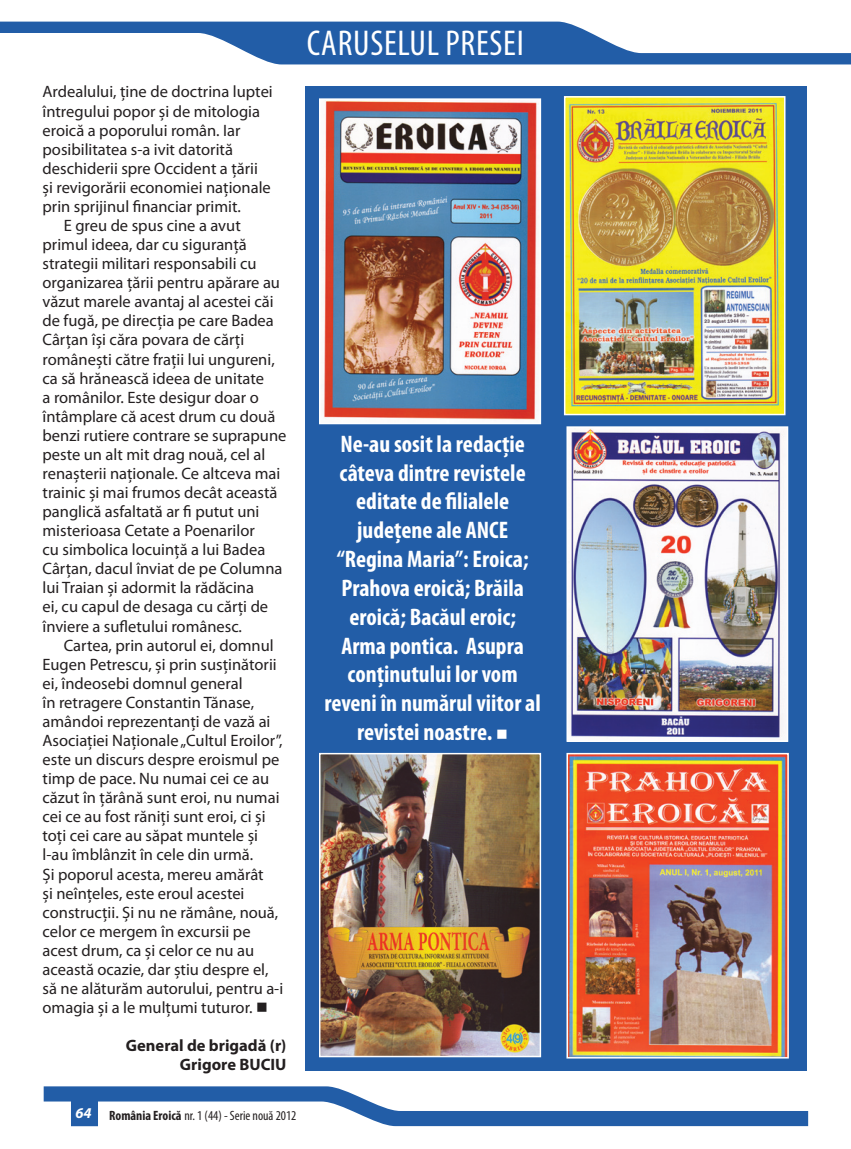
<style>
.page{position:relative;width:851px;height:1149px;background:#fff}
.page>*{position:absolute;margin:0;border:0;box-sizing:border-box;transform-origin:0 0}
.t1{font:condensed 36px "Myriad Pro";color:#fff}
.t2{font:700 condensed 24px/28.8px "Myriad Pro";color:#fff;text-align:center}
.t3{font:16.5px "Myriad Pro";color:#231f20}
.t4{font:700 16.5px/19px "Myriad Pro";color:#231f20;text-align:right}
.t5{font:condensed 13.5px "Myriad Pro";color:#231f20}
.s1{font-weight:700;font-style:italic;font-stretch:normal;font-size:15px;color:#fff}
.s2{font-weight:700}
</style>
<div class="page">
<svg style="left:44px;top:1086px;width:764px;height:39px"></svg>
<svg style="left:0;top:22px;width:850px;height:42px"></svg>
<div style="left:305px;top:87px;width:501px;height:983px;background:#225da7"></div>
<img style="left:322px;top:755px;width:216px;height:298px">
<div style="left:319px;top:752px;width:222px;height:304px;border:2px solid #fff"></div>
<img style="left:569px;top:429px;width:216px;height:309px">
<div style="left:566px;top:426px;width:222px;height:315px;border:2px solid #fff"></div>
<img style="left:567px;top:99px;width:215px;height:313px">
<div style="left:564px;top:96px;width:221px;height:319px;border:2px solid #fff"></div>
<img style="left:322px;top:101px;width:216px;height:320px">
<div style="left:319px;top:98px;width:222px;height:326px;border:2px solid #fff"></div>
<img style="left:569px;top:755px;width:216px;height:300px">
<div style="left:566px;top:752px;width:222px;height:306px;border:2px solid #fff"></div>
<p class="t3" style="left:43px;top:82px;width:232px">Ardealului, ţine de doctrina luptei</p>
<p class="t3" style="left:43px;top:101px;width:219px">întregului popor şi de mitologia</p>
<p class="t3" style="left:43px;top:120px;width:199px">eroică a poporului român. Iar</p>
<p class="t3" style="left:43px;top:139px;width:192px">posibilitatea s-a ivit datorită</p>
<p class="t3" style="left:43px;top:158px;width:217px">deschiderii spre Occident a ţării</p>
<p class="t3" style="left:43px;top:177px;width:230px">şi revigorării economiei naţionale</p>
<p class="t3" style="left:43px;top:196px;width:200px">prin sprijinul financiar primit.</p>
<p class="t3" style="left:64px;top:215px;width:178px">E greu de spus cine a avut</p>
<p class="t3" style="left:43px;top:234px;width:206px">primul ideea, dar cu siguranţă</p>
<p class="t3" style="left:43px;top:253px;width:215px">strategii militari responsabili cu</p>
<p class="t3" style="left:43px;top:272px;width:239px">organizarea ţării pentru apărare au</p>
<p class="t3" style="left:43px;top:291px;width:233px">văzut marele avantaj al acestei căi</p>
<p class="t3" style="left:43px;top:310px;width:233px">de fugă, pe direcţia pe care Badea</p>
<p class="t3" style="left:43px;top:329px;width:203px">Cârţan îşi căra povara de cărţi</p>
<p class="t3" style="left:43px;top:349px;width:234px">româneşti către fraţii lui ungureni,</p>
<p class="t3" style="left:43px;top:368px;width:223px">ca să hrănească ideea de unitate</p>
<p class="t3" style="left:43px;top:387px;width:218px">a românilor. Este desigur doar o</p>
<p class="t3" style="left:43px;top:406px;width:234px">întâmplare că acest drum cu două</p>
<p class="t3" style="left:43px;top:425px;width:245px">benzi rutiere contrare se suprapune</p>
<p class="t3" style="left:43px;top:444px;width:224px">peste un alt mit drag nouă, cel al</p>
<p class="t3" style="left:43px;top:463px;width:239px">renaşterii naţionale. Ce altceva mai</p>
<p class="t3" style="left:43px;top:482px;width:236px">trainic şi mai frumos decât această</p>
<p class="t3" style="left:43px;top:501px;width:218px">panglică asfaltată ar fi putut uni</p>
<p class="t3" style="left:43px;top:520px;width:214px">misterioasa Cetate a Poenarilor</p>
<p class="t3" style="left:43px;top:539px;width:224px">cu simbolica locuinţă a lui Badea</p>
<p class="t3" style="left:43px;top:558px;width:241px">Cârţan, dacul înviat de pe Columna</p>
<p class="t3" style="left:43px;top:577px;width:213px">lui Traian şi adormit la rădăcina</p>
<p class="t3" style="left:43px;top:596px;width:227px">ei, cu capul de desaga cu cărţi de</p>
<p class="t3" style="left:43px;top:615px;width:201px">înviere a sufletului românesc.</p>
<p class="t3" style="left:64px;top:634px;width:211px">Cartea, prin autorul ei, domnul</p>
<p class="t3" style="left:43px;top:653px;width:236px">Eugen Petrescu, şi prin susţinătorii</p>
<p class="t3" style="left:43px;top:672px;width:202px">ei, îndeosebi domnul general</p>
<p class="t3" style="left:43px;top:692px;width:213px">în retragere Constantin Tănase,</p>
<p class="t3" style="left:43px;top:711px;width:229px">amândoi reprezentanţi de vază ai</p>
<p class="t3" style="left:43px;top:730px;width:241px">Asociaţiei Naţionale „Cultul Eroilor”,</p>
<p class="t3" style="left:43px;top:749px;width:238px">este un discurs despre eroismul pe</p>
<p class="t3" style="left:43px;top:768px;width:228px">timp de pace. Nu numai cei ce au</p>
<p class="t3" style="left:43px;top:787px;width:238px">căzut în ţărână sunt eroi, nu numai</p>
<p class="t3" style="left:43px;top:806px;width:224px">cei ce au fost răniţi sunt eroi, ci şi</p>
<p class="t3" style="left:43px;top:825px;width:217px">toţi cei care au săpat muntele şi</p>
<p class="t3" style="left:43px;top:844px;width:212px">l-au îmblânzit în cele din urmă.</p>
<p class="t3" style="left:43px;top:863px;width:223px">Şi poporul acesta, mereu amărât</p>
<p class="t3" style="left:43px;top:882px;width:203px">şi neînţeles, este eroul acestei</p>
<p class="t3" style="left:43px;top:901px;width:237px">construcţii. Şi nu ne rămâne, nouă,</p>
<p class="t3" style="left:43px;top:920px;width:209px">celor ce mergem în excursii pe</p>
<p class="t3" style="left:43px;top:939px;width:213px">acest drum, ca şi celor ce nu au</p>
<p class="t3" style="left:43px;top:958px;width:227px">această ocazie, dar ştiu despre el,</p>
<p class="t3" style="left:43px;top:977px;width:242px">să ne alăturăm autorului, pentru a-i</p>
<p class="t3" style="left:43px;top:996px;width:227px">omagia şi a le mulţumi tuturor. ■</p>
<p class="t4" style="left:126px;top:1034px;width:162px">General de brigadă (r)<br>Grigore BUCIU</p>
<p class="t1" style="left:307px;top:22px;width:30px">CARUSELUL</p>
<p class="t1" style="left:445px;top:22px;width:28px">PRESEI</p>
<p class="t2" style="left:324px;top:429px;width:218px">Ne-au sosit la redacţie câteva dintre revistele editate de filialele judeţene ale ANCE “Regina Maria”: Eroica;<br>Prahova eroică; Brăila eroică; Bacăul eroic;<br>Arma pontica. Asupra conţinutului lor vom reveni în numărul viitor al revistei noastre. ■</p>
<p class="t5" style="left:75px;top:1106px;width:222px"><span class="s1">64</span> <span class="s2">România Eroică</span> NR. 1 (44) - SERIE NOUĂ 2012</p>
</div>
